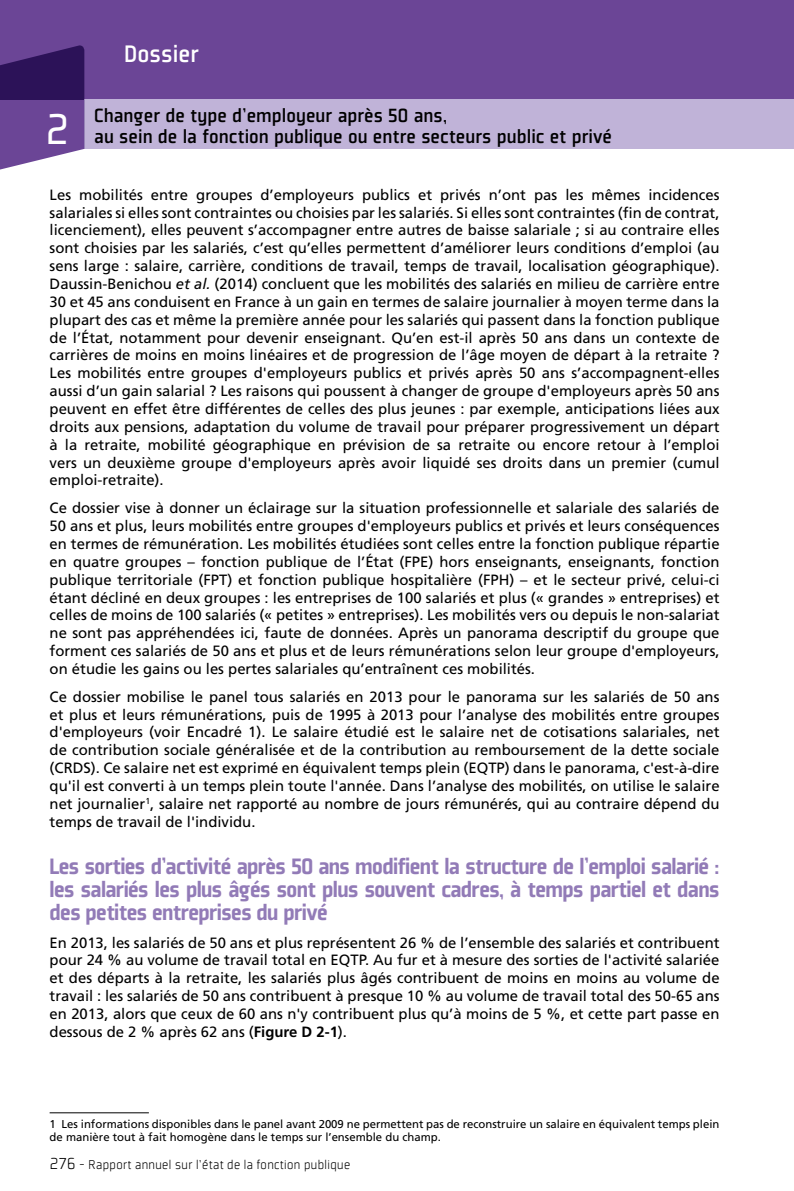
<style>
.page{position:relative;width:794px;height:1191px;background:#fff}
.page>*{position:absolute;margin:0;border:0;box-sizing:border-box;transform-origin:0 0}
.t1{font:47.25px "Plexes";color:#fff}
.t2{font:500 26.25px "Plexes";color:#fff}
.t3{font:900 24.5px/22.8px "Plexes";letter-spacing:-.025em;color:#927bb7;text-align:justify}
.t4{font:500 21px "Plexes";color:#000}
.t5{font:14.88px/17.8px "Frutiger LT Std";color:#000;text-align:justify}
.t6{font:300 14px "Plexes";letter-spacing:-.02em;color:#000}
.t7{font:11.38px/13.7px "Frutiger LT Std";color:#000}
.s1{font-style:italic}
.s2{font-weight:700}
.s3{font-size:17.5px}
</style>
<div class="page">
<div style="left:0;top:0;width:794px;height:99px;background:#6b4596"></div>
<div style="left:84px;top:99px;width:710px;height:50px;background:#c0b3d8"></div>
<svg style="left:0;top:45px;width:84px;height:125px"></svg>
<hr style="left:50px;top:1112px;width:99px;height:1px;background:#000">
<h1 class="t1" style="left:46px;top:104px;width:25px">2</h1>
<h2 class="t2" style="left:124px;top:40px;width:76px">Dossier</h2>
<h3 class="t4" style="left:94px;top:105px;width:354px">Changer de type d’employeur après 50 ans,</h3>
<h3 class="t4" style="left:94px;top:126px;width:519px">au sein de la fonction publique ou entre secteurs public et privé</h3>
<p class="t5" style="left:50px;top:186px;width:671px">Les mobilités entre groupes d’employeurs publics et privés n’ont pas les mêmes incidences salariales si elles sont contraintes ou choisies par les salariés. Si elles sont contraintes (fin de contrat, licenciement), elles peuvent s’accompagner entre autres de baisse salariale ; si au contraire elles sont choisies par les salariés, c’est qu’elles permettent d’améliorer leurs conditions d’emploi (au sens large : salaire, carrière, conditions de travail, temps de travail, localisation géographique).<br>Daussin-Benichou <span class="s1">et al.</span> (2014) concluent que les mobilités des salariés en milieu de carrière entre 30 et 45 ans conduisent en France à un gain en termes de salaire journalier à moyen terme dans la plupart des cas et même la première année pour les salariés qui passent dans la fonction publique de l’État, notamment pour devenir enseignant. Qu’en est‑il après 50 ans dans un contexte de carrières de moins en moins linéaires et de progression de l’âge moyen de départ à la retraite ?<br>Les mobilités entre groupes d'employeurs publics et privés après 50 ans s’accompagnent‑elles aussi d’un gain salarial ? Les raisons qui poussent à changer de groupe d'employeurs après 50 ans peuvent en effet être différentes de celles des plus jeunes : par exemple, anticipations liées aux droits aux pensions, adaptation du volume de travail pour préparer progressivement un départ à la retraite, mobilité géographique en prévision de sa retraite ou encore retour à l’emploi vers un deuxième groupe d'employeurs après avoir liquidé ses droits dans un premier (cumul emploi‑retraite).</p>
<p class="t5" style="left:50px;top:499px;width:671px">Ce dossier vise à donner un éclairage sur la situation professionnelle et salariale des salariés de 50 ans et plus, leurs mobilités entre groupes d'employeurs publics et privés et leurs conséquences en termes de rémunération. Les mobilités étudiées sont celles entre la fonction publique répartie en quatre groupes – fonction publique de l’État (FPE) hors enseignants, enseignants, fonction publique territoriale (FPT) et fonction publique hospitalière (FPH) – et le secteur privé, celui‑ci étant décliné en deux groupes : les entreprises de 100 salariés et plus (« grandes » entreprises) et celles de moins de 100 salariés (« petites » entreprises). Les mobilités vers ou depuis le non‑salariat ne sont pas appréhendées ici, faute de données. Après un panorama descriptif du groupe que forment ces salariés de 50 ans et plus et de leurs rémunérations selon leur groupe d'employeurs, on étudie les gains ou les pertes salariales qu’entraînent ces mobilités.</p>
<p class="t5" style="left:50px;top:687px;width:671px">Ce dossier mobilise le panel tous salariés en 2013 pour le panorama sur les salariés de 50 ans et plus et leurs rémunérations, puis de 1995 à 2013 pour l’analyse des mobilités entre groupes d'employeurs (voir Encadré 1). Le salaire étudié est le salaire net de cotisations salariales, net de contribution sociale généralisée et de la contribution au remboursement de la dette sociale (CRDS). Ce salaire net est exprimé en équivalent temps plein (EQTP) dans le panorama, c'est‑à‑dire qu'il est converti à un temps plein toute l'année. Dans l’analyse des mobilités, on utilise le salaire net journalier<sup>1</sup>, salaire net rapporté au nombre de jours rémunérés, qui au contraire dépend du temps de travail de l'individu.</p>
<h3 class="t3" style="left:50px;top:855px;width:671px">Les sorties d’activité après 50 ans modifient la structure de l’emploi salarié : les salariés les plus âgés sont plus souvent cadres, à temps partiel et dans des petites entreprises du privé</h3>
<p class="t5" style="left:50px;top:933px;width:671px">En 2013, les salariés de 50 ans et plus représentent 26 % de l’ensemble des salariés et contribuent pour 24 % au volume de travail total en EQTP. Au fur et à mesure des sorties de l'activité salariée et des départs à la retraite, les salariés plus âgés contribuent de moins en moins au volume de travail : les salariés de 50 ans contribuent à presque 10 % au volume de travail total des 50‑65 ans en 2013, alors que ceux de 60 ans n'y contribuent plus qu’à moins de 5 %, et cette part passe en dessous de 2 % après 62 ans (<span class="s2">Figure D 2‑1</span>).</p>
<p class="t7" style="left:50px;top:1117px;width:671px">1 Les informations disponibles dans le panel avant 2009 ne permettent pas de reconstruire un salaire en équivalent temps plein de manière tout à fait homogène dans le temps sur l’ensemble du champ.</p>
<p class="t6" style="left:50px;top:1157px;width:302px"><span class="s3">276</span> - Rapport annuel sur l’état de la fonction publique</p>
</div>
